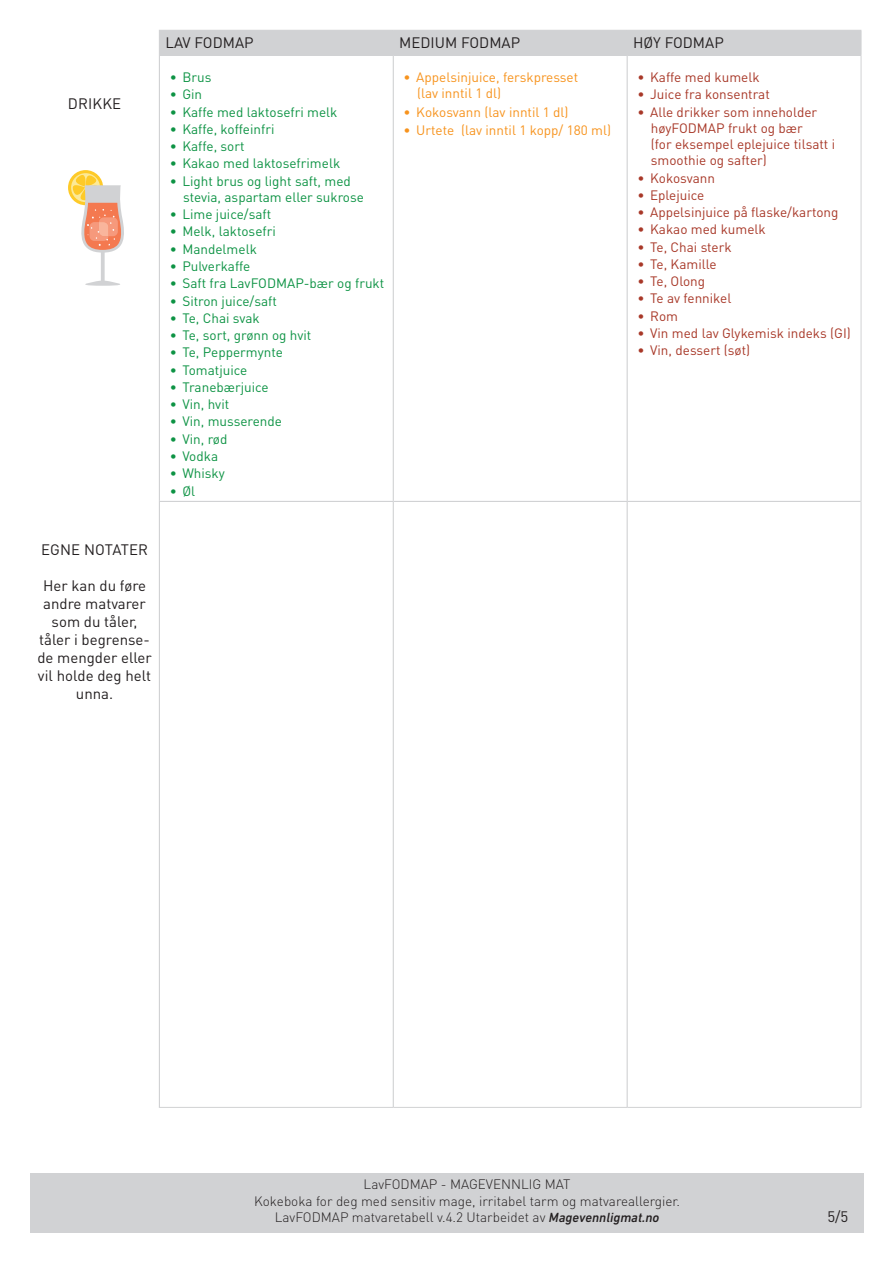
<style>
.page{position:relative;width:893px;height:1263px;background:#fff}
.page>*{position:absolute;margin:0;border:0;box-sizing:border-box;transform-origin:0 0}
.t1{font:15px/18px "DIN Pro";color:#231f20;text-align:center}
.t2{font:13.5px/16.2px "DIN Pro";color:#0d9344}
.t3{font:13.5px/16.2px "DIN Pro";color:#a83828}
.t4{font:300 13.5px/16.2px "DIN Pro";color:#231f20;text-align:center}
.t5{font:13.5px/16.2px "DIN Pro";color:#f7931d}
.s1{font-family:"DIN Next LT Pro";font-weight:500;font-style:italic}
</style>
<div class="page">
<svg style="left:68px;top:171px;width:56px;height:115px"></svg>
<div style="left:30px;top:1174px;width:833px;height:59px;background:#d1d2d4"></div>
<hr style="left:159px;top:55px;width:234px;height:1px;background:#d1d2d4">
<hr style="left:159px;top:56px;width:1px;height:445px;background:#d1d2d4">
<hr style="left:393px;top:55px;width:234px;height:1px;background:#d1d2d4">
<hr style="left:393px;top:56px;width:1px;height:445px;background:#d1d2d4">
<hr style="left:627px;top:55px;width:234px;height:1px;background:#d1d2d4">
<hr style="left:627px;top:56px;width:1px;height:445px;background:#d1d2d4">
<hr style="left:159px;top:501px;width:234px;height:1px;background:#d1d2d4">
<hr style="left:159px;top:502px;width:1px;height:605px;background:#d1d2d4">
<hr style="left:393px;top:501px;width:234px;height:1px;background:#d1d2d4">
<hr style="left:393px;top:502px;width:1px;height:605px;background:#d1d2d4">
<hr style="left:627px;top:501px;width:234px;height:1px;background:#d1d2d4">
<hr style="left:627px;top:502px;width:1px;height:605px;background:#d1d2d4">
<hr style="left:861px;top:56px;width:1px;height:445px;background:#d1d2d4">
<hr style="left:861px;top:501px;width:1px;height:606px;background:#d1d2d4">
<hr style="left:159px;top:1107px;width:234px;height:1px;background:#d1d2d4">
<hr style="left:393px;top:1107px;width:234px;height:1px;background:#d1d2d4">
<hr style="left:627px;top:1107px;width:234px;height:1px;background:#d1d2d4">
<div style="left:159px;top:30px;width:703px;height:25px;background:#d1d2d4"></div>
<p class="t1" style="left:68px;top:94px;width:55px">DRIKKE</p>
<p class="t1" style="left:165px;top:33px;width:90px">LAV FODMAP</p>
<p class="t1" style="left:399px;top:33px;width:122px">MEDIUM FODMAP</p>
<p class="t1" style="left:633px;top:33px;width:92px">HØY FODMAP</p>
<p class="t2" style="left:170px;top:69px;width:43px">• Brus</p>
<p class="t2" style="left:170px;top:86px;width:34px">• Gin</p>
<p class="t2" style="left:170px;top:103px;width:169px">• Kaffe med laktosefri melk</p>
<p class="t2" style="left:170px;top:120px;width:106px">• Kaffe, koffeinfri</p>
<p class="t2" style="left:170px;top:138px;width:76px">• Kaffe, sort</p>
<p class="t2" style="left:170px;top:155px;width:172px">• Kakao med laktosefrimelk</p>
<p class="t2" style="left:183px;top:172px;width:182px;text-indent:-13px">• Light brus og light saft, med stevia, aspartam eller sukrose</p>
<p class="t2" style="left:170px;top:206px;width:103px">• Lime juice/saft</p>
<p class="t2" style="left:170px;top:223px;width:108px">• Melk, laktosefri</p>
<p class="t2" style="left:170px;top:240px;width:89px">• Mandelmelk</p>
<p class="t2" style="left:170px;top:257px;width:82px">• Pulverkaffe</p>
<p class="t2" style="left:170px;top:275px;width:216px">• Saft fra LavFODMAP-bær og frukt</p>
<p class="t2" style="left:170px;top:292px;width:109px">• Sitron juice/saft</p>
<p class="t2" style="left:170px;top:309px;width:92px">• Te, Chai svak</p>
<p class="t2" style="left:170px;top:327px;width:143px">• Te, sort, grønn og hvit</p>
<p class="t2" style="left:170px;top:344px;width:115px">• Te, Peppermynte</p>
<p class="t2" style="left:170px;top:361px;width:79px">• Tomatjuice</p>
<p class="t2" style="left:170px;top:378px;width:101px">• Tranebærjuice</p>
<p class="t2" style="left:170px;top:396px;width:61px">• Vin, hvit</p>
<p class="t2" style="left:170px;top:413px;width:114px">• Vin, musserende</p>
<p class="t2" style="left:170px;top:430px;width:59px">• Vin, rød</p>
<p class="t2" style="left:170px;top:447px;width:50px">• Vodka</p>
<p class="t2" style="left:170px;top:465px;width:57px">• Whisky</p>
<p class="t2" style="left:170px;top:482px;width:27px">• Øl</p>
<p class="t5" style="left:417px;top:69px;width:163px;text-indent:-13px">• Appelsinjuice, ferskpresset (lav inntil 1 dl)</p>
<p class="t5" style="left:404px;top:103px;width:167px">• Kokosvann (lav inntil 1 dl)</p>
<p class="t5" style="left:404px;top:122px;width:209px">• Urtete (lav inntil 1 kopp/ 180 ml)</p>
<p class="t3" style="left:637px;top:69px;width:124px">• Kaffe med kumelk</p>
<p class="t3" style="left:637px;top:86px;width:134px">• Juice fra konsentrat</p>
<p class="t3" style="left:651px;top:103px;width:186px;text-indent:-13px">• Alle drikker som inneholder høyFODMAP frukt og bær<br>(for eksempel eplejuice tilsatt i smoothie og safter)</p>
<p class="t3" style="left:637px;top:169px;width:79px">• Kokosvann</p>
<p class="t3" style="left:637px;top:186px;width:69px">• Eplejuice</p>
<p class="t3" style="left:637px;top:204px;width:203px">• Appelsinjuice på flaske/kartong</p>
<p class="t3" style="left:637px;top:221px;width:130px">• Kakao med kumelk</p>
<p class="t3" style="left:637px;top:238px;width:96px">• Te, Chai sterk</p>
<p class="t3" style="left:637px;top:255px;width:81px">• Te, Kamille</p>
<p class="t3" style="left:637px;top:273px;width:69px">• Te, Olong</p>
<p class="t3" style="left:637px;top:290px;width:95px">• Te av fennikel</p>
<p class="t3" style="left:637px;top:307px;width:42px">• Rom</p>
<p class="t3" style="left:637px;top:324px;width:215px">• Vin med lav Glykemisk indeks (GI)</p>
<p class="t3" style="left:637px;top:342px;width:114px">• Vin, dessert (søt)</p>
<p class="t1" style="left:41px;top:540px;width:109px">EGNE NOTATER</p>
<p class="t1" style="left:37px;top:576px;width:116px">Her kan du føre andre matvarer som du tåler, tåler i begrense&shy;de mengder eller vil holde deg helt unna.</p>
<p class="t4" style="left:254px;top:1176px;width:427px">LavFODMAP - MAGEVENNLIG MAT<br>Kokeboka for deg med sensitiv mage, irritabel tarm og matvareallergier.<br>LavFODMAP matvaretabell v.4.2 Utarbeidet av <span class="s1">Magevennligmat.no</span></p>
<p class="t1" style="left:827px;top:1207px;width:22px">5/5</p>
</div>
